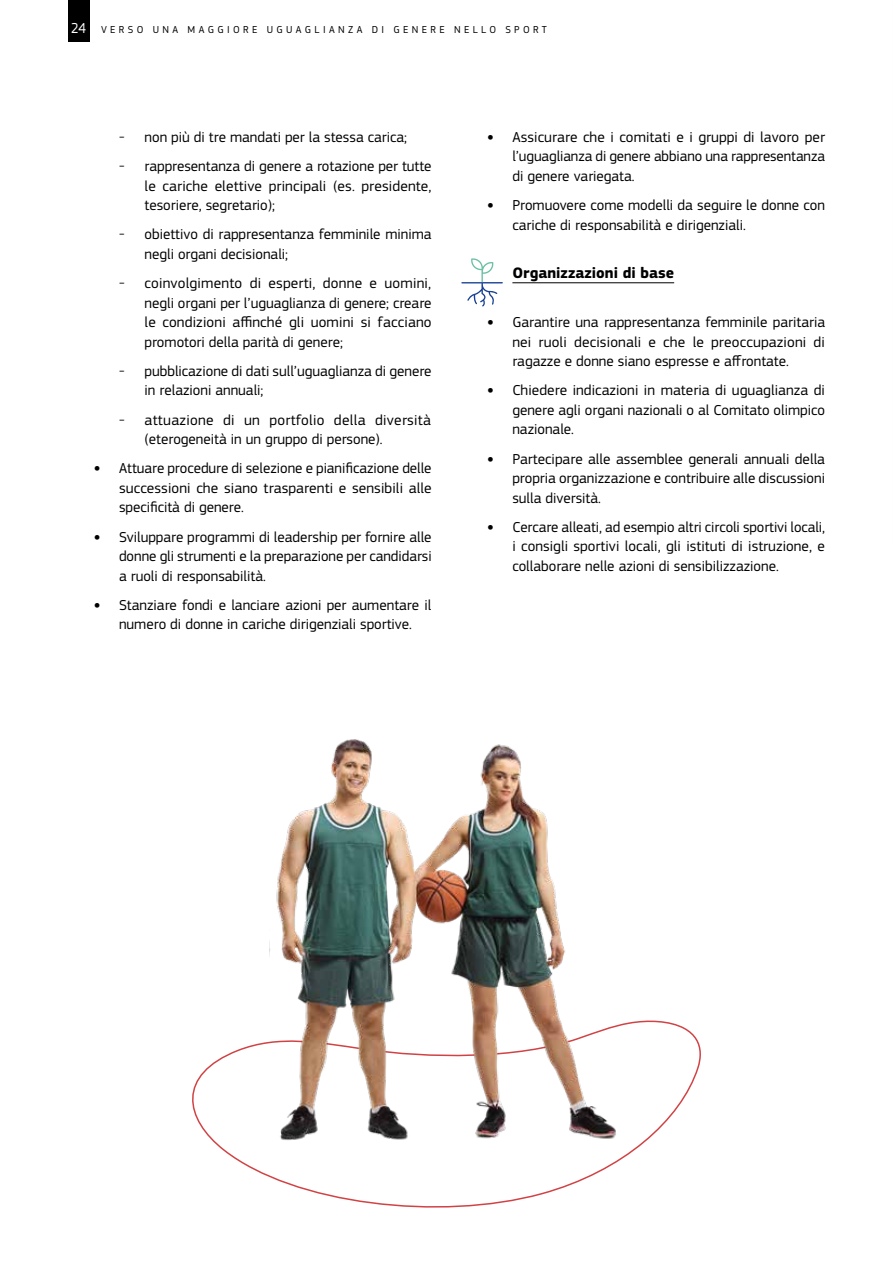
<style>
.page{position:relative;width:893px;height:1263px;background:#fff}
.page>*{position:absolute;margin:0;border:0;box-sizing:border-box;transform-origin:0 0}
.t1{font:700 15.75px "EC Square Sans Pro";color:#000}
.t2{font:15px/19.5px "EC Square Sans Pro";color:#000;text-align:justify}
.t3{font:15px/19.5px "EC Square Sans Pro";letter-spacing:.02em;color:#000}
.t4{font:10.5px "EC Square Sans Pro";letter-spacing:.32em;color:#000}
.s1{font-size:15px;color:#fff}
.s2{font-family:"Calibri"}
</style>
<div class="page">
<div style="left:68px;top:0;width:21px;height:42px;background:#000"></div>
<hr style="left:512px;top:282px;width:162px;height:1px;background:#000">
<svg style="left:461px;top:258px;width:42px;height:48px"></svg>
<svg style="left:192px;top:1020px;width:509px;height:188px"></svg>
<img style="left:270px;top:739px;width:387px;height:444px">
<p class="t4" style="left:71px;top:24px;width:477px"><span class="s1">24</span> VERSO UNA MAGGIORE UGUAGLIANZA DI GENERE NELLO SPORT</p>
<p class="t2" style="left:119px;top:127px;width:290px">- non più di tre mandati per la stessa carica;</p>
<p class="t2" style="left:145px;top:156px;width:289px;text-indent:-26px">- rappresentanza di genere a rotazione per tutte le cariche elettive principali (es. presidente, tesoriere, segretario);</p>
<p class="t2" style="left:145px;top:225px;width:289px;text-indent:-26px">- obiettivo di rappresentanza femminile minima negli organi decisionali;</p>
<p class="t2" style="left:145px;top:273px;width:289px;text-indent:-26px">- coinvolgimento di esperti, donne e uomini, negli organi per l’uguaglianza di genere; creare le condizioni affinché gli uomini si facciano promotori della parità di genere;</p>
<p class="t2" style="left:145px;top:361px;width:289px;text-indent:-26px">- pubblicazione di dati sull’uguaglianza di genere in relazioni annuali;</p>
<p class="t3" style="left:145px;top:410px;width:288px;text-indent:-26px">- attuazione di un portfolio della diversità (eterogeneità in un gruppo di persone).</p>
<p class="t2" style="left:119px;top:459px;width:314px;text-indent:-26px"><span class="s2">•</span> Attuare procedure di selezione e pianificazione delle successioni che siano trasparenti e sensibili alle specificità di genere.</p>
<p class="t2" style="left:119px;top:527px;width:314px;text-indent:-26px"><span class="s2">•</span> Sviluppare programmi di leadership per fornire alle donne gli strumenti e la preparazione per candidarsi a ruoli di responsabilità.</p>
<p class="t2" style="left:94px;top:595px;width:339px;text-align:center"><span class="s2">•</span> Stanziare fondi e lanciare azioni per aumentare il numero di donne in cariche dirigenziali sportive.</p>
<p class="t2" style="left:512px;top:127px;width:314px;text-indent:-26px"><span class="s2">•</span> Assicurare che i comitati e i gruppi di lavoro per l’uguaglianza di genere abbiano una rappresentanza di genere variegata.</p>
<p class="t2" style="left:512px;top:195px;width:314px;text-indent:-26px"><span class="s2">•</span> Promuovere come modelli da seguire le donne con cariche di responsabilità e dirigenziali.</p>
<p class="t1" style="left:512px;top:264px;width:163px">Organizzazioni di base</p>
<p class="t2" style="left:512px;top:312px;width:314px;text-indent:-26px"><span class="s2">•</span> Garantire una rappresentanza femminile paritaria nei ruoli decisionali e che le preoccupazioni di ragazze e donne siano espresse e affrontate.</p>
<p class="t2" style="left:512px;top:381px;width:314px;text-indent:-26px"><span class="s2">•</span> Chiedere indicazioni in materia di uguaglianza di genere agli organi nazionali o al Comitato olimpico nazionale.</p>
<p class="t2" style="left:512px;top:449px;width:314px;text-indent:-26px"><span class="s2">•</span> Partecipare alle assemblee generali annuali della propria organizzazione e contribuire alle discussioni sulla diversità.</p>
<p class="t2" style="left:512px;top:517px;width:314px;text-indent:-26px"><span class="s2">•</span> Cercare alleati, ad esempio altri circoli sportivi locali, i consigli sportivi locali, gli istituti di istruzione, e collaborare nelle azioni di sensibilizzazione.</p>
</div>
